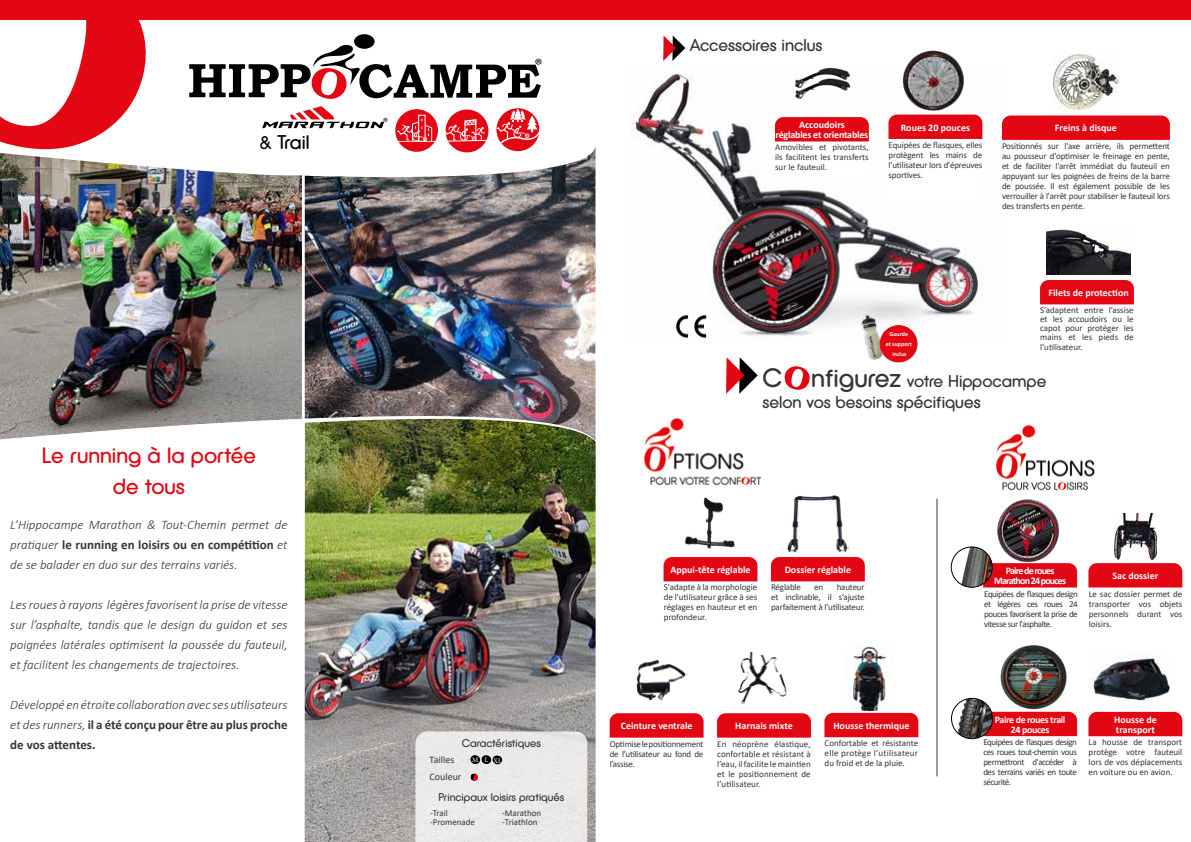
<style>
.page{position:relative;width:1191px;height:842px;background:#fff}
.page>*{position:absolute;margin:0;border:0;box-sizing:border-box;transform-origin:0 0}
.t1{font:22px/31px "Defused OT";color:#e30613;text-align:center}
.t2{font:19.5px "Defused OT";letter-spacing:-.025em;color:#000}
.t3{font:18px "Myriad Pro";color:#000}
.t4{font:17px/20.4px "Defused OT";color:#373636}
.t5{font:italic 300 13px/20px "Calibri";color:#373636;text-align:justify}
.t6{font:12px "Myriad Pro";color:#000}
.t7{font:11px "Defused OT";color:#373636}
.t8{font:700 10px/10px "Calibri";color:#fff}
.t9{font:700 10px/10.8px "Calibri";letter-spacing:-.02em;color:#fff;text-align:center}
.t10{font:700 10px/10px "Calibri";letter-spacing:-.08em;color:#fff;text-align:center}
.t11{font:700 10px/10px "Calibri";letter-spacing:-.04em;color:#fff;text-align:center}
.t12{font:10px/17.4px "Calibri";color:#373636}
.t13{font:9px/10px "Calibri";letter-spacing:-.01em;color:#373636;text-align:justify}
.t14{font:7px "Minion Pro";color:#fff}
.t15{font:700 6px/10px "Calibri";color:#fff;text-align:center}
.s1{font-weight:700;font-style:normal}
.s2{font-size:26px}
</style>
<div class="page">
<img style="left:0;top:153px;width:302px;height:229px">
<img style="left:305px;top:145px;width:290px;height:237px">
<img style="left:0;top:382px;width:596px;height:66px">
<img style="left:305px;top:419px;width:290px;height:423px">
<svg style="left:0;top:19px;width:149px;height:130px"></svg>
<div style="left:0;top:0;width:1191px;height:19px;background:#e30613"></div>
<div style="left:354px;top:34px;width:20px;height:15px;background:#000;border-radius:50%"></div>
<svg style="left:189px;top:44px;width:352px;height:55px"></svg>
<div style="left:496px;top:108px;width:43px;height:43px;background:#e30613;border-radius:50%"></div>
<svg style="left:496px;top:109px;width:44px;height:35px"></svg>
<svg style="left:395px;top:109px;width:95px;height:43px"></svg>
<svg style="left:262px;top:106px;width:122px;height:22px"></svg>
<div style="left:415px;top:731px;width:172px;height:111px;background:#eae9e9"></div>
<img style="left:630px;top:67px;width:353px;height:275px">
<img style="left:849px;top:303px;width:60px;height:60px">
<div style="left:880px;top:326px;width:37px;height:36px;background:#e30613;border-radius:50%"></div>
<div style="left:879px;top:325px;width:38px;height:37px;border:1px solid #e30613;border-radius:50%"></div>
<svg style="left:663px;top:35px;width:22px;height:26px"></svg>
<hr style="left:936px;top:499px;width:1px;height:277px;background:#373636">
<img style="left:675px;top:313px;width:36px;height:29px">
<img style="left:996px;top:425px;width:99px;height:66px">
<img style="left:1088px;top:654px;width:81px;height:49px">
<div style="left:1088px;top:712px;width:94px;height:24px;background:#e30613"></div>
<img style="left:997px;top:499px;width:62px;height:64px">
<div style="left:992px;top:563px;width:85px;height:24px;background:#e30613"></div>
<img style="left:1114px;top:513px;width:42px;height:47px">
<div style="left:1088px;top:563px;width:94px;height:24px;background:#e30613"></div>
<img style="left:1000px;top:645px;width:66px;height:67px">
<div style="left:992px;top:712px;width:85px;height:24px;background:#e30613"></div>
<img style="left:951px;top:547px;width:41px;height:40px">
<div style="left:951px;top:547px;width:41px;height:40px;border:1px solid #000;border-radius:50%"></div>
<img style="left:951px;top:698px;width:41px;height:41px">
<div style="left:951px;top:698px;width:42px;height:41px;border:1px solid #000;border-radius:50%"></div>
<div style="left:1040px;top:280px;width:94px;height:24px;background:#e30613"></div>
<img style="left:1046px;top:225px;width:84px;height:50px">
<img style="left:1053px;top:53px;width:65px;height:57px">
<div style="left:1002px;top:116px;width:167px;height:24px;background:#e30613"></div>
<div style="left:775px;top:117px;width:94px;height:24px;background:#e30613"></div>
<img style="left:791px;top:68px;width:61px;height:31px">
<div style="left:775px;top:144px;width:93px;height:33px;background:#fff"></div>
<img style="left:902px;top:50px;width:67px;height:63px">
<div style="left:888px;top:141px;width:94px;height:63px;background:#fff"></div>
<div style="left:888px;top:115px;width:94px;height:24px;background:#e30613"></div>
<svg style="left:784px;top:366px;width:26px;height:24px"></svg>
<svg style="left:726px;top:357px;width:31px;height:37px"></svg>
<img style="left:644px;top:418px;width:118px;height:68px">
<img style="left:787px;top:495px;width:61px;height:58px">
<div style="left:771px;top:557px;width:94px;height:24px;background:#e30613"></div>
<div style="left:663px;top:557px;width:94px;height:24px;background:#e30613"></div>
<img style="left:685px;top:497px;width:50px;height:52px">
<img style="left:738px;top:651px;width:49px;height:53px">
<svg style="left:717px;top:713px;width:94px;height:25px;background:#e40f1c"></svg>
<img style="left:636px;top:659px;width:50px;height:42px">
<svg style="left:609px;top:713px;width:94px;height:25px;background:#e4101d"></svg>
<div style="left:824px;top:713px;width:94px;height:24px;background:#e30613"></div>
<img style="left:845px;top:647px;width:48px;height:64px">
<h2 class="t2" style="left:260px;top:130px;width:51px">&amp; Trail</h2>
<h1 class="t1" style="left:42px;top:440px;width:216px">Le running à la portée de tous</h1>
<h3 class="t5" style="left:10px;top:514px;width:279px">L’Hippocampe Marathon &amp; Tout-Chemin permet de pratiquer <span class="s1">le running en loisirs ou en compétition</span> et de se balader en duo sur des terrains variés.</h3>
<h3 class="t5" style="left:10px;top:594px;width:279px">Les roues à rayons légères favorisent la prise de vitesse sur l’asphalte, tandis que le design du guidon et ses poignées latérales optimisent la poussée du fauteuil, et facilitent les changements de trajectoires.</h3>
<h3 class="t5" style="left:10px;top:694px;width:279px">Développé en étroite collaboration avec ses utilisateurs et des runners, <span class="s1">il a été conçu pour être au plus proche de vos attentes.</span></h3>
<h3 class="t6" style="left:383px;top:114px;width:7px">®</h3>
<h3 class="t3" style="left:535px;top:54px;width:9px">®</h3>
<h3 class="t4" style="left:689px;top:36px;width:134px">Accessoires inclus</h3>
<p class="t9" style="left:775px;top:119px;width:94px">Accoudoirs<br>réglables et orientables</p>
<p class="t13" style="left:775px;top:142px;width:95px">Amovibles et pivotants, ils facilitent les transferts sur le fauteuil.</p>
<p class="t8" style="left:900px;top:122px;width:71px">Roues 20 pouces</p>
<p class="t13" style="left:888px;top:140px;width:95px">Equipées de flasques, elles protègent les mains de l’utilisateur lors d'épreuves sportives.</p>
<p class="t8" style="left:1055px;top:123px;width:63px">Freins à disque</p>
<p class="t13" style="left:1002px;top:141px;width:169px">Positionnés sur l'axe arrière, ils permettent au pousseur d'optimiser le freinage en pente, et de faciliter l'arrêt immédiat du fauteuil en appuyant sur les poignées de freins de la barre de poussée. Il est également possible de les verrouiller à l'arrêt pour stabiliser le fauteuil lors des transferts en pente.</p>
<p class="t15" style="left:886px;top:329px;width:27px">Gourde<br>et support inclus</p>
<p class="t8" style="left:1048px;top:287px;width:82px">Filets de protection</p>
<p class="t13" style="left:1040px;top:306px;width:95px;line-height:9px">S’adaptent entre l’assise et les accoudoirs ou le capot pour protéger les mains et les pieds de</p>
<p class="t13" style="left:1040px;top:342px;width:44px">l’utilisateur.</p>
<h3 class="t4" style="left:762px;top:371px;width:285px"><span class="s2">C nfigurez</span> votre Hippocampe selon vos besoins spécifiques</h3>
<p class="t7" style="left:462px;top:736px;width:80px">Caractéristiques</p>
<p class="t12" style="left:429px;top:750px;width:33px">Tailles<br>Couleur</p>
<p class="t14" style="left:472px;top:755px;width:18px">M L</p>
<p class="t13" style="left:430px;top:808px;width:47px;line-height:9px">-Trail -Promenade</p>
<p class="t13" style="left:502px;top:808px;width:41px;line-height:9px">-Marathon -Triathlon</p>
<p class="t14" style="left:493px;top:756px;width:10px">XL</p>
<p class="t7" style="left:438px;top:790px;width:127px">Principaux loisirs pratiqués</p>
<p class="t8" style="left:670px;top:564px;width:82px">Appui-tête réglable</p>
<p class="t13" style="left:663px;top:582px;width:95px">S'adapte à la morphologie de l'utilisateur grâce à ses réglages en hauteur et en profondeur.</p>
<p class="t8" style="left:784px;top:564px;width:68px">Dossier réglable</p>
<p class="t13" style="left:771px;top:582px;width:31px">Réglable</p>
<p class="t13" style="left:814px;top:582px;width:11px">en</p>
<p class="t13" style="left:771px;top:582px;width:95px;text-indent:66px">hauteur et inclinable, il s’ajuste parfaitement à l’utilisateur.</p>
<p class="t8" style="left:620px;top:721px;width:73px">Ceinture ventrale</p>
<p class="t13" style="left:610px;top:738px;width:95px">Optimise le positionnement de l’utilisateur au fond de l’assise.</p>
<p class="t8" style="left:735px;top:721px;width:59px">Harnais mixte</p>
<p class="t13" style="left:717px;top:738px;width:95px">En néoprène élastique, confortable et résistant à l’eau, il facilite le maintien et le positionnement de l’utilisateur.</p>
<p class="t8" style="left:833px;top:720px;width:78px">Housse thermique</p>
<p class="t13" style="left:824px;top:738px;width:95px">Confortable et résistante elle protège l’utilisateur du froid et de la pluie.</p>
<p class="t10" style="left:994px;top:566px;width:73px">Paire de roues<br>Marathon 24 pouces</p>
<p class="t13" style="left:984px;top:588px;width:95px">Equipées de flasques design et légères ces roues 24 pouces favorisent la prise de vitesse sur l'asphalte.</p>
<p class="t8" style="left:1112px;top:571px;width:47px">Sac dossier</p>
<p class="t13" style="left:1088px;top:588px;width:95px">Le sac dossier permet de transporter vos objets personnels durant vos loisirs.</p>
<p class="t11" style="left:995px;top:714px;width:72px">Paire de roues trail<br>24 pouces</p>
<p class="t13" style="left:983px;top:737px;width:95px">Equipées de flasques design ces roues tout-chemin vous permettront d'accéder à des terrains variés en toute sécurité.</p>
<p class="t8" style="left:1114px;top:714px;width:44px">Housse de transport</p>
<p class="t13" style="left:1088px;top:737px;width:95px">La housse de transport protège votre fauteuil lors de vos déplacements en voiture ou en avion.</p>
</div>
